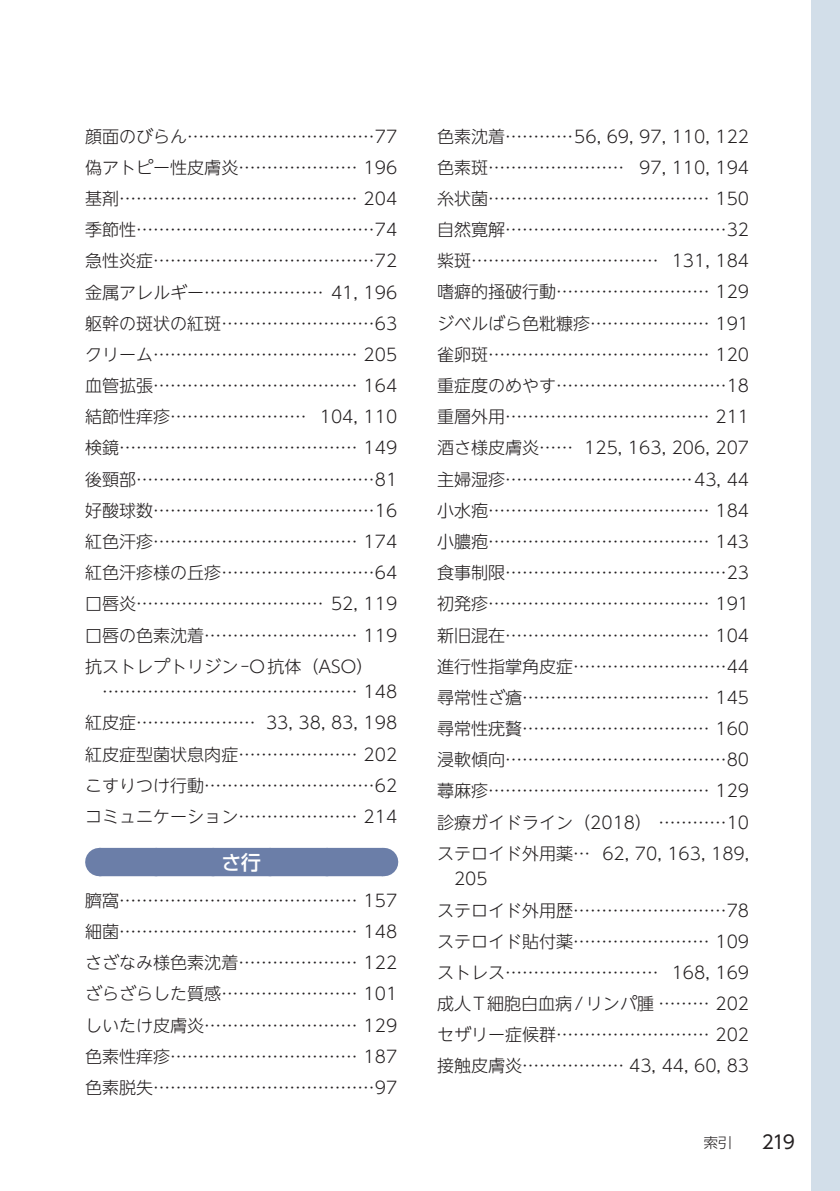
<style>
.page{position:relative;width:840px;height:1191px;background:#fff}
.page>*{position:absolute;margin:0;border:0;box-sizing:border-box;transform-origin:0 0}
.t1{font:500 19.8px "Shin Go Pr 6";color:#fff}
.t2{font:18.4px "MO Clear Tone SG";color:#231f20}
.t3{font:300 17px/31.2px "UD Shin Go NT Pr 6";color:#231f20;text-align:justify}
.t4{font:300 14.2px "Shin Go Pr 6";color:#231f20}
</style>
<div class="page">
<div style="left:811px;top:0;width:28px;height:1191px;background:#d2dee9"></div>
<div style="left:99px;top:848px;width:284px;height:28px;background:#6b7ea8"></div>
<svg style="left:383px;top:848px;width:1px;height:28px"></svg>
<p class="t3" style="left:85px;top:120px;width:313px">顔面のびらん……………………………77偽アトピー性皮膚炎………………… 196基剤…………………………………… 204季節性……………………………………74急性炎症…………………………………72金属アレルギー………………… 41, 196躯幹の斑状の紅斑………………………63クリーム……………………………… 205血管拡張……………………………… 164結節性痒疹…………………… 104, 110検鏡…………………………………… 149後頸部……………………………………81好酸球数…………………………………16紅色汗疹……………………………… 174紅色汗疹様の丘疹………………………64口唇炎…………………………… 52, 119口唇の色素沈着……………………… 119抗ストレプトリジン-O抗体（ASO）</p>
<p class="t3" style="left:85px;top:675px;width:313px;text-indent:17px">……………………………………… 148紅皮症………………… 33, 38, 83, 198紅皮症型菌状息肉症………………… 202こすりつけ行動…………………………62コミュニケーション………………… 214</p>
<p class="t1" style="left:221px;top:845px;width:41px">さ行</p>
<p class="t3" style="left:85px;top:884px;width:313px">臍窩…………………………………… 157細菌…………………………………… 148さざなみ様色素沈着………………… 122ざらざらした質感…………………… 101しいたけ皮膚炎……………………… 129色素性痒疹…………………………… 187色素脱失…………………………………97</p>
<p class="t3" style="left:437px;top:120px;width:313px">色素沈着…………56, 69, 97, 110, 122色素斑…………………… 97, 110, 194糸状菌………………………………… 150自然寛解…………………………………32紫斑…………………………… 131, 184嗜癖的掻破行動……………………… 129ジベルばら色粃糠疹………………… 191雀卵斑………………………………… 120重症度のめやす…………………………18重層外用……………………………… 211酒さ様皮膚炎…… 125, 163, 206, 207主婦湿疹……………………………43, 44小水疱………………………………… 184小膿疱………………………………… 143食事制限…………………………………23初発疹………………………………… 191新旧混在……………………………… 104進行性指掌角皮症………………………44尋常性ざ瘡…………………………… 145尋常性疣贅…………………………… 160浸軟傾向…………………………………80蕁麻疹………………………………… 129診療ガイドライン（2018） …………10ステロイド外用薬… 62, 70, 163, 189,</p>
<p class="t3" style="left:437px;top:862px;width:313px;text-align:left;text-indent:17px">205<br>ステロイド外用歴………………………78ステロイド貼付薬…………………… 109ストレス……………………… 168, 169成人T細胞白血病/リンパ腫 ……… 202セザリー症候群……………………… 202接触皮膚炎……………… 43, 44, 60, 83</p>
<p class="t4" style="left:703px;top:1131px;width:30px">索引</p>
<p class="t2" style="left:761px;top:1129px;width:34px">219</p>
</div>
